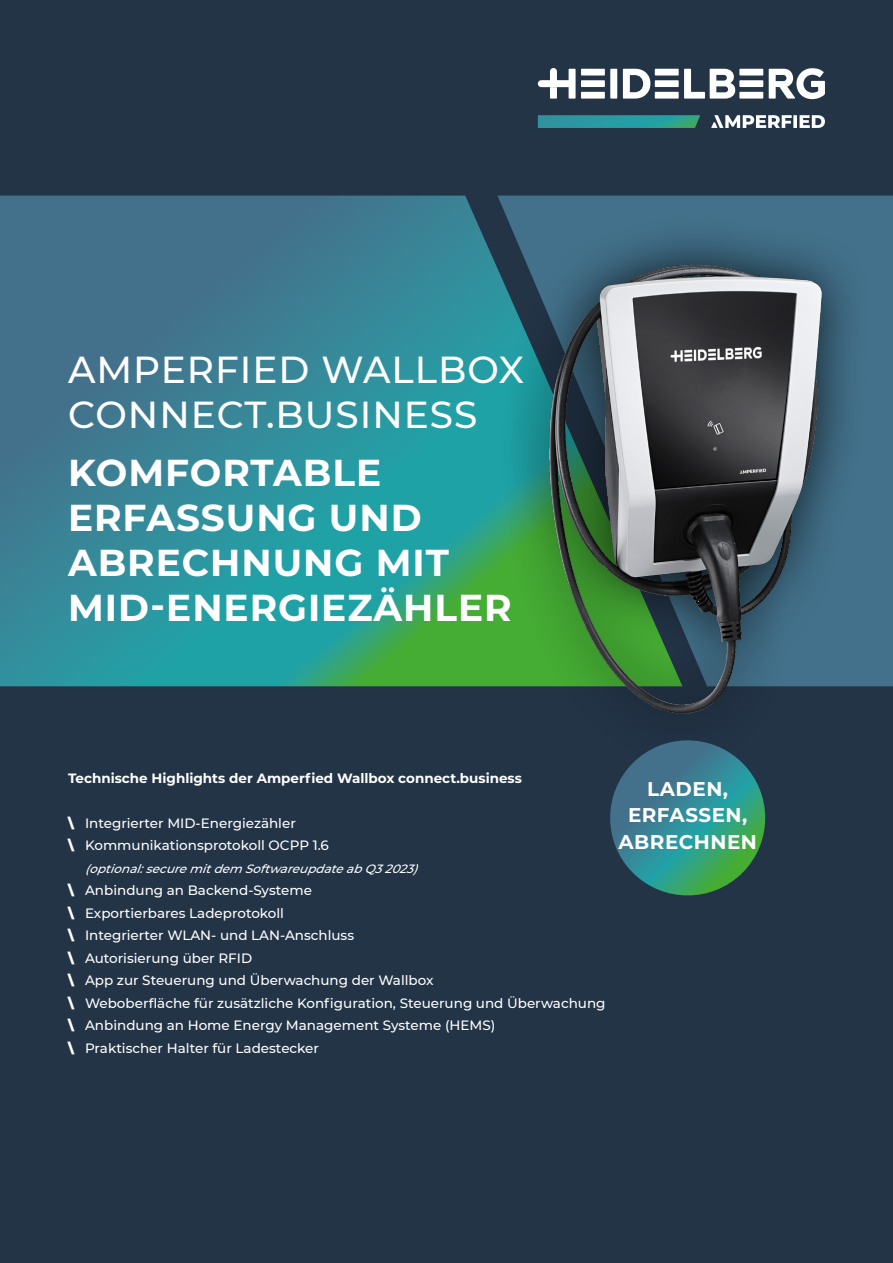
<style>
.page{position:relative;width:893px;height:1263px;background:#233447}
.page>*{position:absolute;margin:0;border:0;box-sizing:border-box;transform-origin:0 0}
.t1{font:700 37.5px/45px "Montserrat";letter-spacing:.025em;color:#fff}
.t2{font:500 37.5px/45px "Montserrat";letter-spacing:.025em;color:#fff}
.t3{font:700 19.95px/26.5px "Montserrat";letter-spacing:.025em;color:#fff;text-align:center}
.t4{font:500 13.5px/22.5px "Montserrat";color:#fff}
.t5{font:700 13.5px "Montserrat";color:#fff}
.t6{font:italic 500 12px "Montserrat";color:#fff}
.s1{font-weight:900}
</style>
<div class="page">
<svg style="left:711px;top:115px;width:114px;height:13px"></svg>
<svg style="left:623px;top:69px;width:27px;height:30px"></svg>
<div style="left:610px;top:69px;width:7px;height:30px;background:#fff"></div>
<div style="left:581px;top:69px;width:24px;height:7px;background:#fff"></div>
<div style="left:581px;top:80px;width:24px;height:7px;background:#fff"></div>
<div style="left:581px;top:92px;width:24px;height:7px;background:#fff"></div>
<div style="left:655px;top:69px;width:24px;height:7px;background:#fff"></div>
<div style="left:655px;top:80px;width:24px;height:7px;background:#fff"></div>
<div style="left:655px;top:92px;width:24px;height:7px;background:#fff"></div>
<svg style="left:684px;top:69px;width:51px;height:30px"></svg>
<div style="left:739px;top:69px;width:24px;height:7px;background:#fff"></div>
<div style="left:739px;top:80px;width:24px;height:7px;background:#fff"></div>
<div style="left:739px;top:92px;width:24px;height:7px;background:#fff"></div>
<svg style="left:769px;top:68px;width:56px;height:31px"></svg>
<svg style="left:538px;top:68px;width:38px;height:31px"></svg>
<svg style="left:538px;top:115px;width:162px;height:13px;background:#2b9898"></svg>
<svg style="left:0;top:196px;width:497px;height:490px;background:#348a92"></svg>
<div style="left:498px;top:196px;width:395px;height:490px;background:#43718b"></div>
<div style="left:500px;top:215px;width:370px;height:546px;background:#000;opacity:.75"></div>
<img style="left:497px;top:236px;width:364px;height:484px">
<svg style="left:603px;top:740px;width:170px;height:156px"></svg>
<h1 class="t2" style="left:68px;top:346px;width:457px">AMPERFIED WALLBOX<br>CONNECT.BUSINESS</h1>
<h1 class="t1" style="left:68px;top:448px;width:445px">KOMFORTABLE<br>ERFASSUNG UND<br>ABRECHNUNG MIT<br>MID-ENERGIEZÄHLER</h1>
<p class="t5" style="left:68px;top:768px;width:455px">Technische Highlights der Amperfied Wallbox connect.business</p>
<p class="t4" style="left:68px;top:811px;width:262px"><span class="s1">\</span> Integrierter MID-Energiezähler<br><span class="s1">\</span> Kommunikationsprotokoll OCPP 1.6</p>
<p class="t6" style="left:85px;top:860px;width:340px">(optional:securemitdem SoftwareupdateabQ32023)</p>
<p class="t4" style="left:68px;top:879px;width:539px"><span class="s1">\</span> Anbindung an Backend-Systeme<br><span class="s1">\</span> Exportierbares Ladeprotokoll<br><span class="s1">\</span> Integrierter WLAN- und LAN-Anschluss<br><span class="s1">\</span> Autorisierung über RFID<br><span class="s1">\</span> App zur Steuerung und Überwachung der Wallbox<br><span class="s1">\</span> Weboberfläche für zusätzliche Konfiguration, Steuerung und Überwachung <span class="s1">\</span> Anbindung an Home Energy Management Systeme (HEMS)<br><span class="s1">\</span> Praktischer Halter für Ladestecker</p>
<h2 class="t3" style="left:618px;top:774px;width:140px">LADEN,<br>ERFASSEN,<br>ABRECHNEN</h2>
</div>
